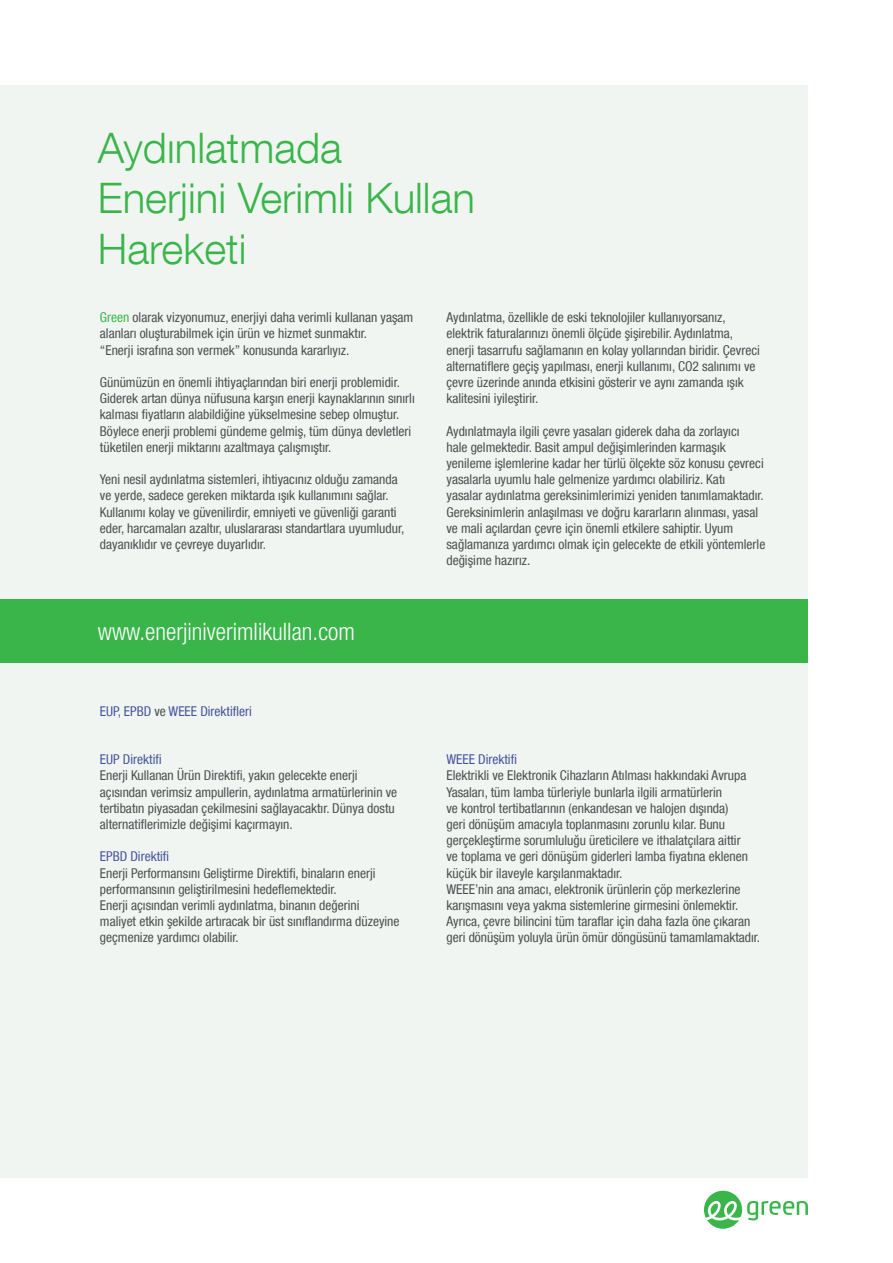
<style>
.page{position:relative;width:893px;height:1263px;background:#fff}
.page>*{position:absolute;margin:0;border:0;box-sizing:border-box;transform-origin:0 0}
.t1{font:300 42px/50.4px "Helvetica Neue LT Com";color:#39b54a}
.t2{font:300 condensed 24px "Helvetica Neue LT Com";color:#fff}
.t3{font:condensed 13.5px/16.2px "Helvetica Neue LT Com";color:#4d4d4f}
.t4{font:condensed 13.5px "Helvetica Neue LT Com";color:#45549a}
.s1{color:#39b54a}
.s2{color:#4d4d4f}
</style>
<div class="page">
<div style="left:0;top:85px;width:808px;height:1092px;background:#f1f5f2"></div>
<div style="left:0;top:600px;width:808px;height:63px;background:#39b54a"></div>
<svg style="left:704px;top:1191px;width:104px;height:38px"></svg>
<h1 class="t1" style="left:98px;top:122px;width:379px">Aydınlatmada<br>Enerjini Verimli Kullan<br>Hareketi</h1>
<p class="t3" style="left:100px;top:309px;width:315px"><span class="s1">Green</span> olarak vizyonumuz, enerjiyi daha verimli kullanan yaşam alanları oluşturabilmek için ürün ve hizmet sunmaktır.<br>“Enerji israfına son vermek” konusunda kararlıyız.</p>
<p class="t3" style="left:100px;top:374px;width:316px">Günümüzün en önemli ihtiyaçlarından biri enerji problemidir.<br>Giderek artan dünya nüfusuna karşın enerji kaynaklarının sınırlı kalması fiyatların alabildiğine yükselmesine sebep olmuştur.<br>Böylece enerji problemi gündeme gelmiş, tüm dünya devletleri tüketilen enerji miktarını azaltmaya çalışmıştır.</p>
<p class="t3" style="left:100px;top:471px;width:306px">Yeni nesil aydınlatma sistemleri, ihtiyacınız olduğu zamanda ve yerde, sadece gereken miktarda ışık kullanımını sağlar.<br>Kullanımı kolay ve güvenilirdir, emniyeti ve güvenliği garanti eder, harcamaları azaltır, uluslararası standartlara uyumludur, dayanıklıdır ve çevreye duyarlıdır.</p>
<h2 class="t2" style="left:98px;top:618px;width:259px">www.enerjiniverimlikullan.com</h2>
<p class="t4" style="left:100px;top:703px;width:153px">EUP, EPBD <span class="s2">ve</span> WEEE Direktifleri</p>
<p class="t4" style="left:100px;top:751px;width:63px">EUP Direktifi</p>
<p class="t3" style="left:100px;top:767px;width:299px">Enerji Kullanan Ürün Direktifi, yakın gelecekte enerji açısından verimsiz ampullerin, aydınlatma armatürlerinin ve tertibatın piyasadan çekilmesini sağlayacaktır. Dünya dostu alternatiflerimizle değişimi kaçırmayın.</p>
<p class="t4" style="left:100px;top:849px;width:71px">EPBD Direktifi</p>
<p class="t3" style="left:100px;top:864px;width:301px">Enerji Performansını Geliştirme Direktifi, binaların enerji performansının geliştirilmesini hedeflemektedir.<br>Enerji açısından verimli aydınlatma, binanın değerini<br>maliyet etkin şekilde artıracak bir üst sınıflandırma düzeyine geçmenize yardımcı olabilir.</p>
<p class="t3" style="left:446px;top:309px;width:315px">Aydınlatma, özellikle de eski teknolojiler kullanıyorsanız, elektrik faturalarınızı önemli ölçüde şişirebilir. Aydınlatma, enerji tasarrufu sağlamanın en kolay yollarından biridir. Çevreci alternatiflere geçiş yapılması, enerji kullanımı, CO2 salınımı ve çevre üzerinde anında etkisini gösterir ve aynı zamanda ışık kalitesini iyileştirir.</p>
<p class="t3" style="left:446px;top:423px;width:320px">Aydınlatmayla ilgili çevre yasaları giderek daha da zorlayıcı<br>hale gelmektedir. Basit ampul değişimlerinden karmaşık yenileme işlemlerine kadar her türlü ölçekte söz konusu çevreci yasalarla uyumlu hale gelmenize yardımcı olabiliriz. Katı<br>yasalar aydınlatma gereksinimlerimizi yeniden tanımlamaktadır.<br>Gereksinimlerin anlaşılması ve doğru kararların alınması, yasal ve mali açılardan çevre için önemli etkilere sahiptir. Uyum sağlamanıza yardımcı olmak için gelecekte de etkili yöntemlerle değişime hazırız.</p>
<p class="t4" style="left:446px;top:751px;width:72px">WEEE Direktifi</p>
<p class="t3" style="left:446px;top:767px;width:315px">Elektrikli ve Elektronik Cihazların Atılması hakkındaki Avrupa Yasaları, tüm lamba türleriyle bunlarla ilgili armatürlerin<br>ve kontrol tertibatlarının (enkandesan ve halojen dışında)<br>geri dönüşüm amacıyla toplanmasını zorunlu kılar. Bunu gerçekleştirme sorumluluğu üreticilere ve ithalatçılara aittir<br>ve toplama ve geri dönüşüm giderleri lamba fiyatına eklenen küçük bir ilaveyle karşılanmaktadır.<br>WEEE’nin ana amacı, elektronik ürünlerin çöp merkezlerine karışmasını veya yakma sistemlerine girmesini önlemektir.<br>Ayrıca, çevre bilincini tüm taraflar için daha fazla öne çıkaran geri dönüşüm yoluyla ürün ömür döngüsünü tamamlamaktadır.</p>
</div>
